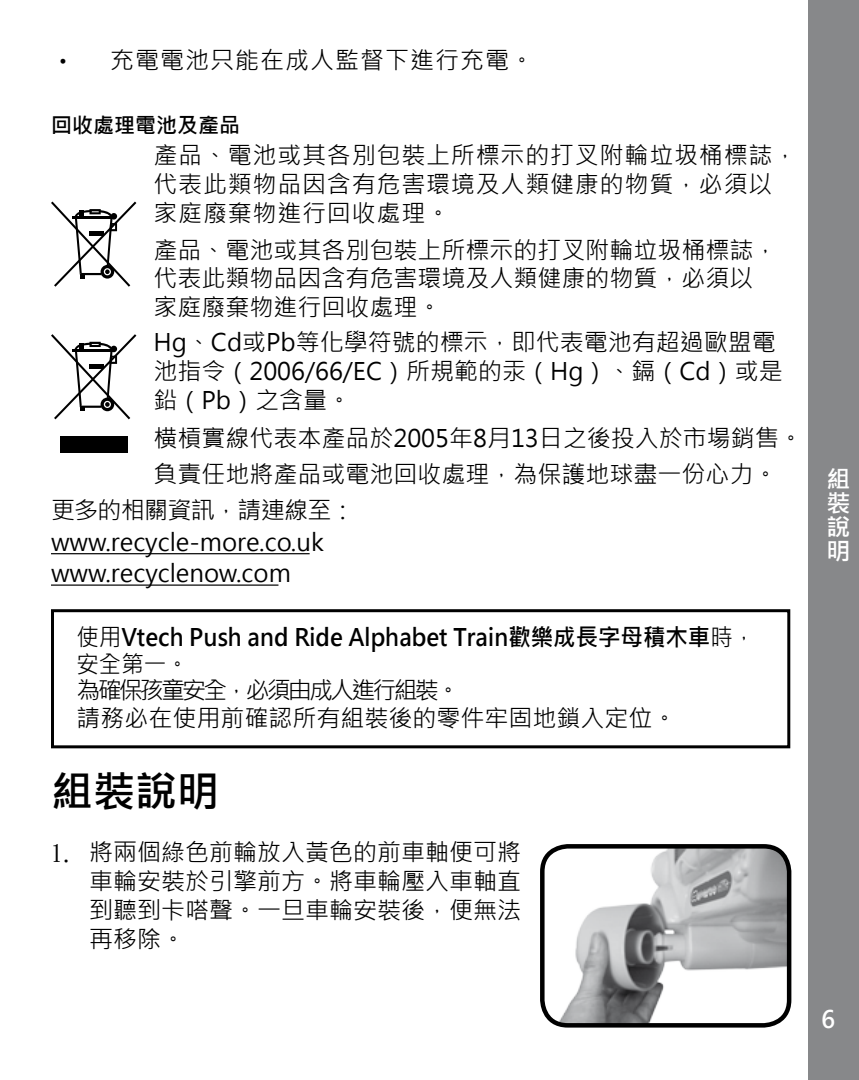
<style>
.page{position:relative;width:859px;height:1080px;background:#fff}
.page>*{position:absolute;margin:0;border:0;box-sizing:border-box;transform-origin:0 0}
.t1{font:700 42px "Microsoft Jheng Hei";color:#000}
.t2{font:24px/28.8px "Microsoft Jheng Hei";color:#000}
.t3{font:24px/27px "Microsoft Jheng Hei";color:#000;scale:.94 1}
.t4{font:24px/28.8px "Microsoft Jheng Hei";letter-spacing:.035em;color:#000}
.t5{font:24px "Microsoft Jheng Hei";letter-spacing:.04em;color:#000}
.t6{font:700 24px/24px "Microsoft Jheng Hei";color:#fff;text-align:justify}
.t7{font:700 21px "Microsoft Jheng Hei";color:#000}
.s1{font-family:"Helvetica";font-weight:500}
.s2{font-weight:700}
</style>
<div class="page">
<div style="left:809px;top:0;width:50px;height:1080px;background:#87888a"></div>
<hr style="left:51px;top:553px;width:259px;height:1px;background:#000">
<hr style="left:51px;top:585px;width:227px;height:1px;background:#000">
<img style="left:543px;top:847px;width:245px;height:176px">
<div style="left:540px;top:844px;width:251px;height:184px;border:4px solid #000;border-radius:26px"></div>
<div style="left:51px;top:609px;width:739px;height:139px;border:3px solid #000"></div>
<svg style="left:51px;top:202px;width:85px;height:85px"></svg>
<svg style="left:89px;top:209px;width:12px;height:5px"></svg>
<div style="left:60px;top:436px;width:68px;height:17px;background:#000"></div>
<svg style="left:51px;top:334px;width:85px;height:85px"></svg>
<svg style="left:89px;top:342px;width:12px;height:5px"></svg>
<p class="t5" style="left:51px;top:45px;width:484px"><span class="s1">•</span> 充電電池只能在成人監督下進行充電。</p>
<p class="t7" style="left:51px;top:112px;width:190px">回收處理電池及產品</p>
<p class="t4" style="left:153px;top:141px;width:645px">產品、電池或其各別包裝上所標示的打叉附輪垃圾桶標誌，代表此類物品因含有危害環境及人類健康的物質，必須以家庭廢棄物進行回收處理。</p>
<p class="t2" style="left:153px;top:235px;width:625px">產品、電池或其各別包裝上所標示的打叉附輪垃圾桶標誌，代表此類物品因含有危害環境及人類健康的物質，必須以家庭廢棄物進行回收處理。</p>
<p class="t2" style="left:153px;top:328px;width:631px">Hg、Cd或Pb等化學符號的標示，即代表電池有超過歐盟電池指令（2006/66/EC）所規範的汞（Hg）、鎘（Cd）或是鉛（Pb）之含量。</p>
<p class="t2" style="left:153px;top:424px;width:651px">横槓實線代表本產品於2005年8月13日之後投入於市場銷售。</p>
<p class="t2" style="left:153px;top:460px;width:625px">負責任地將產品或電池回收處理，為保護地球盡一份心力。</p>
<p class="t6" style="left:826px;top:467px;width:24px">組裝說明</p>
<p class="t2" style="left:51px;top:495px;width:305px;line-height:31.5px">更多的相關資訊，請連線至：www.recycle-more.co.uk www.recyclenow.com</p>
<p class="t3" style="left:77px;top:624px;width:724px">使用<span class="s2">Vtech Push and Ride Alphabet Train歡樂成長字母積木車</span>時，安全第一。<br>為確保孩童安全，必須由成人進行組裝。<br>請務必在使用前確認所有組裝後的零件牢固地鎖入定位。</p>
<p class="t1" style="left:51px;top:765px;width:169px">組裝說明</p>
<p class="t2" style="left:89px;top:838px;width:433px;text-align:justify;text-indent:-38px"><span class="s1">1.</span> 將兩個綠色前輪放入黃色的前車軸便可將車輪安裝於引擎前方。將車輪壓入車軸直到聽到卡嗒聲。一旦車輪安裝後，便無法再移除。</p>
<p class="t6" style="left:821px;top:1007px;width:16px">6</p>
</div>
